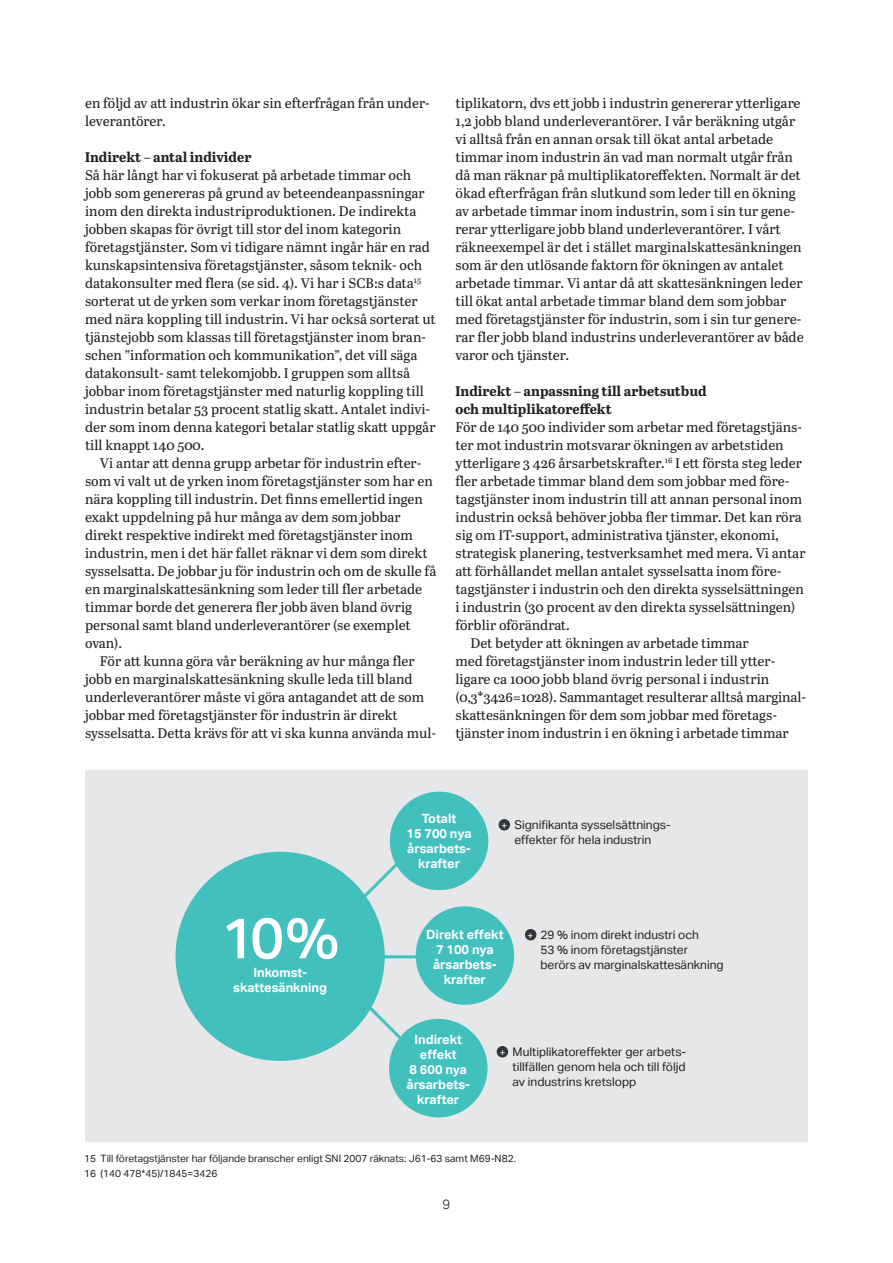
<style>
.page{position:relative;width:893px;height:1263px;background:#fff}
.page>*{position:absolute;margin:0;border:0;box-sizing:border-box;transform-origin:0 0}
.t1{font:500 57px "Aktiv Grotesk";color:#fff}
.t2{font:13.8px/18px "Abril Text";color:#231f20}
.t3{font:700 13.8px/18px "Abril Text";color:#231f20}
.t4{font:300 13.5px "Aktiv Grotesk";color:#231f20}
.t5{font:700 12.75px/15px "Aktiv Grotesk";color:#fff;text-align:center}
.t6{font:12px/15px "Aktiv Grotesk";color:#231f20;text-align:center}
.t7{font:10.2px "Aktiv Grotesk";color:#231f20}
.s1{font-size:9.75px;color:#fff}
</style>
<div class="page">
<div style="left:85px;top:770px;width:723px;height:372px;background:#e6e7e9"></div>
<div style="left:175px;top:852px;width:210px;height:209px;background:#42c0bd;border-radius:50%"></div>
<div style="left:390px;top:792px;width:98px;height:98px;background:#42c0bd;border-radius:50%"></div>
<div style="left:416px;top:906px;width:98px;height:99px;background:#42c0bd;border-radius:50%"></div>
<div style="left:389px;top:1019px;width:99px;height:98px;background:#42c0bd;border-radius:50%"></div>
<hr style="left:378px;top:955px;width:47px;height:3px;background:#42c0bd">
<svg style="left:353px;top:854px;width:54px;height:54px"></svg>
<svg style="left:356px;top:994px;width:54px;height:54px"></svg>
<div style="left:499px;top:819px;width:11px;height:11px;background:#333638;border-radius:50%"></div>
<div style="left:525px;top:929px;width:11px;height:11px;background:#333638;border-radius:50%"></div>
<div style="left:497px;top:1046px;width:11px;height:11px;background:#333638;border-radius:50%"></div>
<p class="t2" style="left:85px;top:94px;width:346px">en följd av att industrin ökar sin efterfrågan från under&shy;leverantörer.</p>
<p class="t3" style="left:85px;top:147px;width:168px">Indirekt – antal individer</p>
<p class="t2" style="left:85px;top:166px;width:352px">Så här långt har vi fokuserat på arbetade timmar och jobb som genereras på grund av beteendeanpassningar inom den direkta industriproduktionen. De indirekta jobben skapas för övrigt till stor del inom kategorin företagstjänster. Som vi tidigare nämnt ingår här en rad kunskapsintensiva företagstjänster, såsom teknik- och datakonsulter med flera (se sid. 4). Vi har i SCB:s data<sup>15 </sup>sorterat ut de yrken som verkar inom företagstjänster med nära koppling till industrin. Vi har också sorterat ut tjänstejobb som klassas till företagstjänster inom bran&shy;schen ”information och kommunikation”, det vill säga datakonsult- samt telekomjobb. I gruppen som alltså jobbar inom företagstjänster med naturlig koppling till industrin betalar 53 procent statlig skatt. Antalet indivi&shy;der som inom denna kategori betalar statlig skatt uppgår till knappt 140 500.</p>
<p class="t2" style="left:85px;top:454px;width:353px;text-indent:15px">Vi antar att denna grupp arbetar för industrin efter&shy;som vi valt ut de yrken inom företagstjänster som har en nära koppling till industrin. Det finns emellertid ingen exakt uppdelning på hur många av dem som jobbar direkt respektive indirekt med företagstjänster inom industrin, men i det här fallet räknar vi dem som direkt sysselsatta. De jobbar ju för industrin och om de skulle få en marginalskattesänkning som leder till fler arbetade timmar borde det generera fler jobb även bland övrig personal samt bland underleverantörer (se exemplet ovan).</p>
<p class="t2" style="left:85px;top:652px;width:353px;text-indent:15px">För att kunna göra vår beräkning av hur många fler jobb en marginalskattesänkning skulle leda till bland underleverantörer måste vi göra antagandet att de som jobbar med företagstjänster för industrin är direkt sysselsatta. Detta krävs för att vi ska kunna använda mul-</p>
<p class="t2" style="left:455px;top:94px;width:350px">tiplikatorn, dvs ett jobb i industrin genererar ytterligare 1,2 jobb bland underleverantörer. I vår beräkning utgår vi alltså från en annan orsak till ökat antal arbetade timmar inom industrin än vad man normalt utgår från då man räknar på multiplikatoreffekten. Normalt är det ökad efterfrågan från slutkund som leder till en ökning av arbetade timmar inom industrin, som i sin tur gene&shy;rerar ytterligare jobb bland underleverantörer. I vårt räkneexempel är det i stället marginalskattesänkningen som är den utlösande faktorn för ökningen av antalet arbetade timmar. Vi antar då att skattesänkningen leder till ökat antal arbetade timmar bland dem som jobbar med företagstjänster för industrin, som i sin tur genere&shy;rar fler jobb bland industrins underleverantörer av både varor och tjänster.</p>
<p class="t3" style="left:455px;top:381px;width:253px">Indirekt – anpassning till arbetsutbud och multiplikatoreffekt</p>
<p class="t2" style="left:455px;top:418px;width:352px">För de 140 500 individer som arbetar med företagstjäns&shy;ter mot industrin motsvarar ökningen av arbetstiden ytterligare 3 426 årsarbetskrafter.<sup>16</sup> I ett första steg leder fler arbetade timmar bland dem som jobbar med före&shy;tagstjänster inom industrin till att annan personal inom industrin också behöver jobba fler timmar. Det kan röra sig om IT-support, administrativa tjänster, ekonomi, strategisk planering, testverksamhet med mera. Vi antar att förhållandet mellan antalet sysselsatta inom före&shy;tagstjänster i industrin och den direkta sysselsättningen i industrin (30 procent av den direkta sysselsättningen) förblir oförändrat.</p>
<p class="t2" style="left:455px;top:634px;width:352px;text-indent:15px">Det betyder att ökningen av arbetade timmar<br>med företagstjänster inom industrin leder till ytter&shy;ligare ca 1000 jobb bland övrig personal i industrin (0,3*3426=1028). Sammantaget resulterar alltså marginal&shy;skattesänkningen för dem som jobbar med företags&shy;tjänster inom industrin i en ökning i arbetade timmar</p>
<p class="t1" style="left:221px;top:905px;width:120px">10 %</p>
<p class="t5" style="left:233px;top:965px;width:95px">Inkomst&shy;skattesänkning</p>
<p class="t5" style="left:407px;top:811px;width:67px">Totalt<br>15 700 nya årsarbets&shy;krafter</p>
<p class="t6" style="left:502px;top:817px;width:171px"><span class="s1">+</span> Signifikanta sysselsättnings&shy;effekter för hela industrin</p>
<p class="t5" style="left:426px;top:927px;width:79px">Direkt effekt<br>7 100 nya årsarbets&shy;krafter</p>
<p class="t6" style="left:540px;top:927px;width:185px;text-align:left;text-indent:-13px"><span class="s1">+</span> 29 % inom direkt industri och<br>53 % inom företagstjänster berörs av marginalskattesänkning</p>
<p class="t5" style="left:406px;top:1032px;width:65px">Indirekt effekt<br>8 600 nya årsarbets&shy;krafter</p>
<p class="t6" style="left:513px;top:1044px;width:175px;text-align:justify;text-indent:-13px"><span class="s1">+</span> Multiplikatoreffekter ger arbets&shy;tillfällen genom hela och till följd av industrins kretslopp</p>
<p class="t7" style="left:84px;top:1153px;width:433px">15 Till företagstjänster har följande branscher enligt SNI 2007 räknats: J61-63 samt M69-N82.</p>
<p class="t7" style="left:84px;top:1168px;width:135px">16 (140 478*45)/1845=3426</p>
<p class="t4" style="left:442px;top:1196px;width:9px">9</p>
</div>
